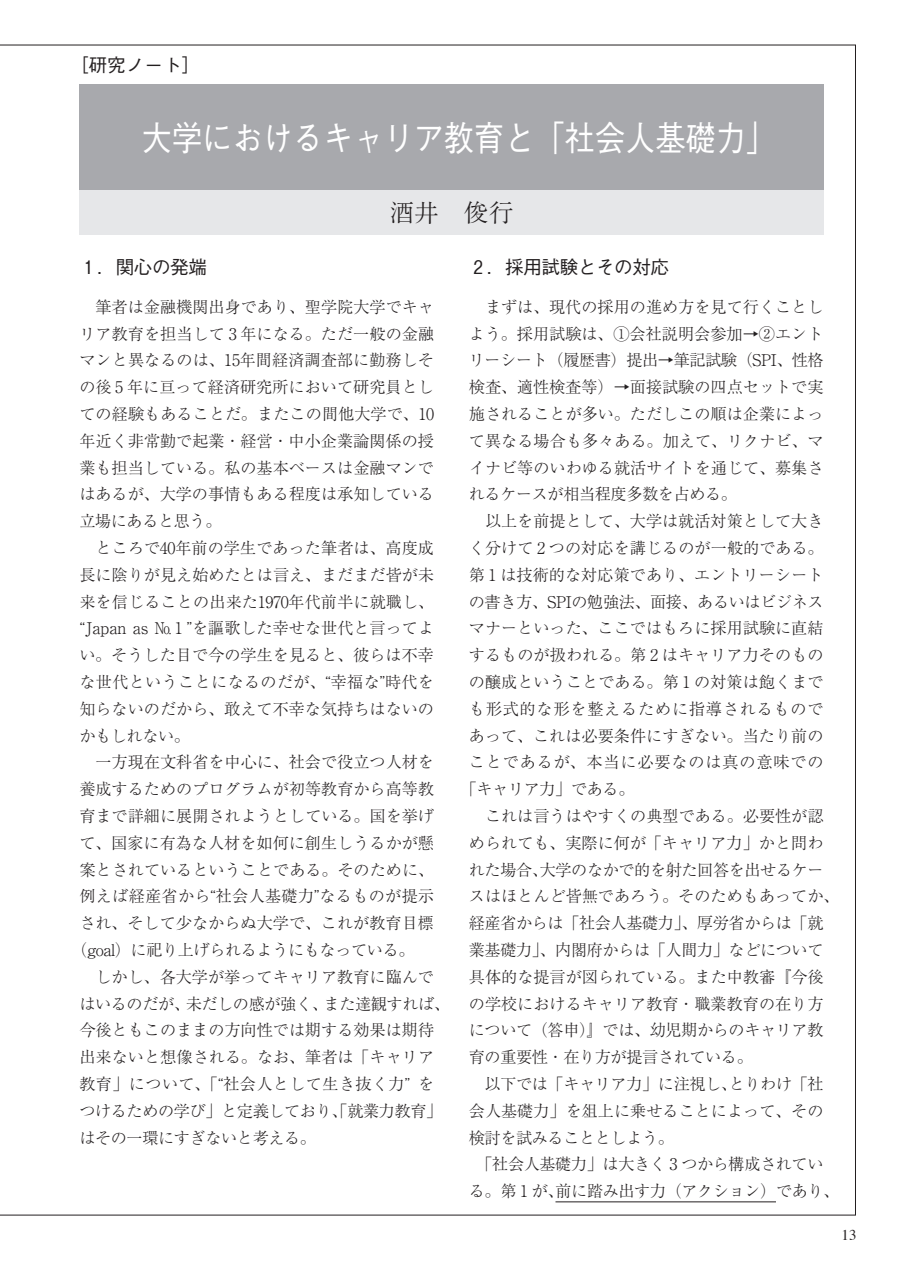
<style>
.page{position:relative;width:903px;height:1275px;background:#fff}
.page>*{position:absolute;margin:0;border:0;box-sizing:border-box;transform-origin:0 0}
.t1{font:500 34.65px "Gothic BBB Pr 6";color:#fff;scale:.87 1}
.t2{font:300 24.85px "Ryumin Pr 6";color:#231f20}
.t3{font:500 18.55px "Gothic BBB Pro";letter-spacing:-.025em;color:#231f20}
.t4{font:500 18.55px "Gothic BBB Pr 6";color:#231f20}
.t5{font:300 16.1px "Ryumin Pr 6";color:#231f20}
.t6{font:300 16.1px "Ryumin Pr 6";letter-spacing:-.025em;color:#231f20}
.t7{font:300 16.1px "Ryumin Pr 6";letter-spacing:.02em;color:#231f20}
.t8{font:300 16.1px "Ryumin Pr 6";letter-spacing:.025em;color:#231f20}
.t9{font:300 16.1px "Ryumin Pr 6";letter-spacing:.05em;color:#231f20}
.t10{font:300 16.1px "Ryumin Pr 6";letter-spacing:.055em;color:#231f20}
.t11{font:14.88px "Times";color:#231f20}
</style>
<div class="page">
<hr style="left:555px;top:1201px;width:221px;height:1px;background:#231f20">
<div style="left:79px;top:84px;width:744px;height:106px;background:#a8a9ad"></div>
<div style="left:79px;top:191px;width:744px;height:44px;background:#e6e7e9"></div>
<p class="t4" style="left:70px;top:50px;width:132px">［研究ノート］</p>
<h1 class="t1" style="left:142px;top:110px;width:731px">大学におけるキャリア教育と「社会人基礎力」</h1>
<h2 class="t2" style="left:389px;top:193px;width:126px">酒井　俊行</h2>
<p class="t3" style="left:84px;top:252px;width:124px">１．関心の発端</p>
<p class="t5" style="left:79px;top:294px;width:356px">　筆者は金融機関出身であり、聖学院大学でキャ</p>
<p class="t5" style="left:79px;top:321px;width:356px">リア教育を担当して 3 年になる。ただ一般の金融</p>
<p class="t5" style="left:79px;top:348px;width:356px">マンと異なるのは、15年間経済調査部に勤務しそ</p>
<p class="t5" style="left:79px;top:375px;width:356px">の後 5 年に亘って経済研究所において研究員とし</p>
<p class="t5" style="left:79px;top:401px;width:356px">ての経験もあることだ。またこの間他大学で、10</p>
<p class="t5" style="left:79px;top:428px;width:356px">年近く非常勤で起業・経営・中小企業論関係の授</p>
<p class="t5" style="left:79px;top:455px;width:356px">業も担当している。私の基本ベースは金融マンで</p>
<p class="t5" style="left:79px;top:482px;width:356px">はあるが、大学の事情もある程度は承知している</p>
<p class="t6" style="left:79px;top:509px;width:144px">立場にあると思う。</p>
<p class="t5" style="left:79px;top:535px;width:356px">　ところで40年前の学生であった筆者は、高度成</p>
<p class="t5" style="left:79px;top:562px;width:356px">長に陰りが見え始めたとは言え、まだまだ皆が未</p>
<p class="t5" style="left:79px;top:589px;width:356px">来を信じることの出来た1970年代前半に就職し、</p>
<p class="t5" style="left:79px;top:616px;width:356px">“Japan as № 1 ”を謳歌した幸せな世代と言ってよ</p>
<p class="t5" style="left:79px;top:642px;width:356px">い。そうした目で今の学生を見ると、彼らは不幸</p>
<p class="t7" style="left:79px;top:669px;width:356px">な世代ということになるのだが、“幸福な”時代を</p>
<p class="t5" style="left:79px;top:696px;width:356px">知らないのだから、敢えて不幸な気持ちはないの</p>
<p class="t5" style="left:79px;top:723px;width:112px">かもしれない。</p>
<p class="t5" style="left:79px;top:750px;width:356px">　一方現在文科省を中心に、社会で役立つ人材を</p>
<p class="t5" style="left:79px;top:776px;width:356px">養成するためのプログラムが初等教育から高等教</p>
<p class="t5" style="left:79px;top:803px;width:356px">育まで詳細に展開されようとしている。国を挙げ</p>
<p class="t5" style="left:79px;top:830px;width:356px">て、国家に有為な人材を如何に創生しうるかが懸</p>
<p class="t5" style="left:79px;top:857px;width:356px">案とされているということである。そのために、</p>
<p class="t7" style="left:79px;top:884px;width:356px">例えば経産省から“社会人基礎力”なるものが提示</p>
<p class="t5" style="left:79px;top:910px;width:356px">され、そして少なからぬ大学で、これが教育目標</p>
<p class="t6" style="left:71px;top:937px;width:345px">（goal）に祀り上げられるようにもなっている。</p>
<p class="t5" style="left:79px;top:964px;width:356px">　しかし、各大学が挙ってキャリア教育に臨んで</p>
<p class="t6" style="left:79px;top:991px;width:372px">はいるのだが、未だしの感が強く、また達観すれば、</p>
<p class="t5" style="left:79px;top:1018px;width:356px">今後ともこのままの方向性では期する効果は期待</p>
<p class="t5" style="left:79px;top:1044px;width:356px">出来ないと想像される。なお、筆者は「キャリア</p>
<p class="t8" style="left:79px;top:1071px;width:356px">教育」について、「“社会人として生き抜く力” を</p>
<p class="t6" style="left:79px;top:1098px;width:364px">つけるための学び」と定義しており、「就業力教育」</p>
<p class="t6" style="left:79px;top:1125px;width:238px">はその一環にすぎないと考える。</p>
<p class="t3" style="left:473px;top:252px;width:197px">２．採用試験とその対応</p>
<p class="t5" style="left:469px;top:294px;width:356px">　まずは、現代の採用の進め方を見て行くことし</p>
<p class="t5" style="left:469px;top:321px;width:356px">よう。採用試験は、①会社説明会参加→②エント</p>
<p class="t6" style="left:469px;top:348px;width:356px">リーシート（履歴書）提出→筆記試験（SPI、性格</p>
<p class="t5" style="left:469px;top:375px;width:356px">検査、適性検査等）→面接試験の四点セットで実</p>
<p class="t5" style="left:469px;top:401px;width:356px">施されることが多い。ただしこの順は企業によっ</p>
<p class="t5" style="left:469px;top:428px;width:356px">て異なる場合も多々ある。加えて、リクナビ、マ</p>
<p class="t5" style="left:469px;top:455px;width:356px">イナビ等のいわゆる就活サイトを通じて、募集さ</p>
<p class="t6" style="left:469px;top:482px;width:270px">れるケースが相当程度多数を占める。</p>
<p class="t5" style="left:469px;top:509px;width:356px">　以上を前提として、大学は就活対策として大き</p>
<p class="t5" style="left:469px;top:535px;width:356px">く分けて 2 つの対応を講じるのが一般的である。</p>
<p class="t5" style="left:469px;top:562px;width:356px">第 1 は技術的な対応策であり、エントリーシート</p>
<p class="t6" style="left:469px;top:589px;width:356px">の書き方、SPIの勉強法、面接、あるいはビジネス</p>
<p class="t5" style="left:469px;top:616px;width:356px">マナーといった、ここではもろに採用試験に直結</p>
<p class="t5" style="left:469px;top:642px;width:356px">するものが扱われる。第 2 はキャリア力そのもの</p>
<p class="t5" style="left:469px;top:669px;width:356px">の醸成ということである。第 1 の対策は飽くまで</p>
<p class="t9" style="left:469px;top:696px;width:356px">も形式的な形を整えるために指導されるもので</p>
<p class="t5" style="left:469px;top:723px;width:356px">あって、これは必要条件にすぎない。当たり前の</p>
<p class="t10" style="left:469px;top:750px;width:356px">ことであるが、本当に必要なのは真の意味での</p>
<p class="t6" style="left:461px;top:776px;width:175px">「キャリア力」である。</p>
<p class="t5" style="left:469px;top:803px;width:356px">　これは言うはやすくの典型である。必要性が認</p>
<p class="t5" style="left:469px;top:830px;width:356px">められても、実際に何が「キャリア力」かと問わ</p>
<p class="t6" style="left:469px;top:857px;width:356px">れた場合、大学のなかで的を射た回答を出せるケー</p>
<p class="t5" style="left:469px;top:884px;width:372px">スはほとんど皆無であろう。そのためもあってか、</p>
<p class="t6" style="left:469px;top:910px;width:356px">経産省からは「社会人基礎力」、厚労省からは「就</p>
<p class="t6" style="left:469px;top:937px;width:356px">業基礎力」、内閣府からは「人間力」などについて</p>
<p class="t5" style="left:469px;top:964px;width:356px">具体的な提言が図られている。また中教審『今後</p>
<p class="t5" style="left:469px;top:991px;width:356px">の学校におけるキャリア教育・職業教育の在り方</p>
<p class="t6" style="left:469px;top:1018px;width:356px">について（答申）』では、幼児期からのキャリア教</p>
<p class="t6" style="left:469px;top:1044px;width:285px">育の重要性・在り方が提言されている。</p>
<p class="t6" style="left:469px;top:1071px;width:356px">　以下では「キャリア力」に注視し、とりわけ「社</p>
<p class="t5" style="left:469px;top:1098px;width:356px">会人基礎力」を俎上に乗せることによって、その</p>
<p class="t6" style="left:469px;top:1125px;width:207px">検討を試みることとしよう。</p>
<p class="t6" style="left:469px;top:1152px;width:356px">　「社会人基礎力」は大きく 3 つから構成されてい</p>
<p class="t6" style="left:469px;top:1178px;width:372px">る。第 1 が、前に踏み出す力（アクション）であり、</p>
<p class="t11" style="left:841px;top:1221px;width:16px">13</p>
</div>
